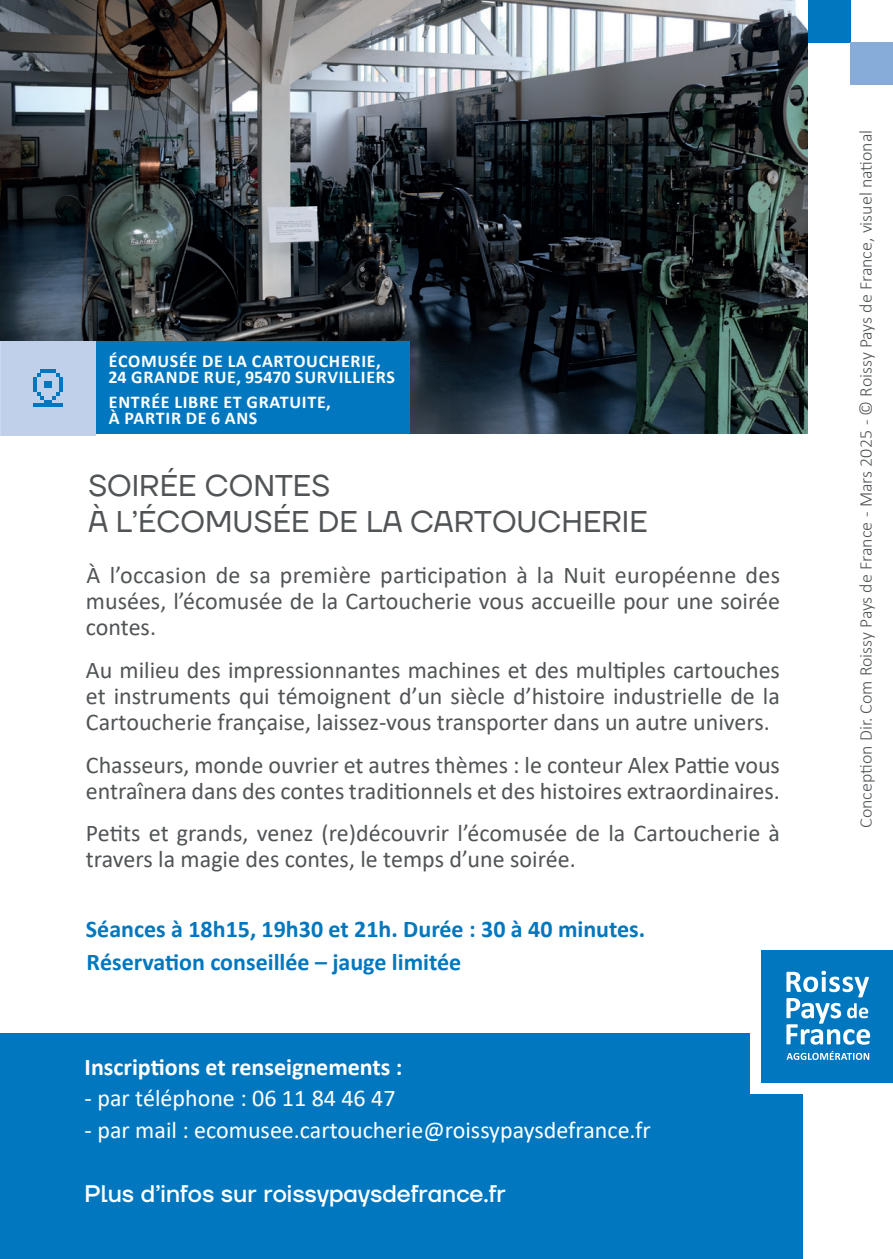
<style>
.page{position:relative;width:893px;height:1259px;background:#fff}
.page>*{position:absolute;margin:0;border:0;box-sizing:border-box;transform-origin:0 0}
.t1{font:30px/36px "TT Firs Neue";color:#515456}
.t2{font:24px/26.1px "Calibri";color:#515456;text-align:justify}
.t3{font:700 24px/32.4px "Calibri";color:#0077bf}
.t4{font:24px "Calibri";color:#fff}
.t5{font:500 24px "TT Firs Neue";color:#fff}
.t6{font:700 24px "Calibri";color:#fff}
.t7{font:700 18px/15.6px "Calibri";letter-spacing:.04em;color:#fff}
.t8{font:300 18px "Calibri";color:#515456}
</style>
<div class="page">
<img style="left:0;top:0;width:808px;height:434px">
<div style="left:0;top:1033px;width:803px;height:226px;background:#0077bf"></div>
<div style="left:750px;top:938px;width:143px;height:155px;background:#fff"></div>
<div style="left:761px;top:950px;width:132px;height:132px;background:#0077bf"></div>
<svg style="left:786px;top:970px;width:84px;height:74px"></svg>
<svg style="left:787px;top:1051px;width:82px;height:9px"></svg>
<div style="left:808px;top:0;width:42px;height:43px;background:#0077bf"></div>
<div style="left:850px;top:43px;width:43px;height:42px;background:#88acda"></div>
<div style="left:76px;top:341px;width:334px;height:93px;background:#0077bf"></div>
<div style="left:1px;top:341px;width:94px;height:94px;background:#c0d0ea"></div>
<svg style="left:33px;top:369px;width:30px;height:38px"></svg>
<hr style="left:0;top:341px;width:1px;height:94px;background:#ccd9ee">
<p class="t7" style="left:109px;top:353px;width:288px">ÉCOMUSÉE DE LA CARTOUCHERIE,<br>24 GRANDE RUE, 95470 SURVILLIERS</p>
<p class="t7" style="left:109px;top:394px;width:223px">ENTRÉE LIBRE ET GRATUITE,<br>À PARTIR DE 6 ANS</p>
<p class="t1" style="left:88px;top:467px;width:561px">SOIRÉE CONTES<br>À L’ÉCOMUSÉE DE LA CARTOUCHERIE</p>
<p class="t2" style="left:86px;top:561px;width:696px">À l’occasion de sa première participation à la Nuit européenne des musées, l’écomusée de la Cartoucherie vous accueille pour une soirée contes.</p>
<p class="t2" style="left:86px;top:656px;width:696px">Au milieu des impressionnantes machines et des multiples cartouches et instruments qui témoignent d’un siècle d’histoire industrielle de la Cartoucherie française, laissez-vous transporter dans un autre univers.</p>
<p class="t2" style="left:86px;top:751px;width:696px">Chasseurs, monde ouvrier et autres thèmes : le conteur Alex Pattie vous entraînera dans des contes traditionnels et des histoires extraordinaires.</p>
<p class="t2" style="left:86px;top:820px;width:696px">Petits et grands, venez (re)découvrir l’écomusée de la Cartoucherie à travers la magie des contes, le temps d’une soirée.</p>
<p class="t3" style="left:86px;top:912px;width:561px">Séances à 18h15, 19h30 et 21h. Durée : 30 à 40 minutes.<br>Réservation conseillée – jauge limitée</p>
<p class="t6" style="left:85px;top:1049px;width:319px">Inscriptions et renseignements :</p>
<p class="t4" style="left:85px;top:1082px;width:312px">- par téléphone : 06 11 84 46 47</p>
<p class="t4" style="left:85px;top:1113px;width:568px">- par mail : ecomusee.cartoucherie@roissypaysdefrance.fr</p>
<p class="t5" style="left:85px;top:1177px;width:423px">Plus d’infos sur roissypaysdefrance.fr</p>
<p class="t8" style="left:854px;top:828px;width:700px;rotate:-90deg">Conception Dir. Com Roissy Pays de France - Mars 2025 - © Roissy Pays de France, visuel national</p>
</div>
